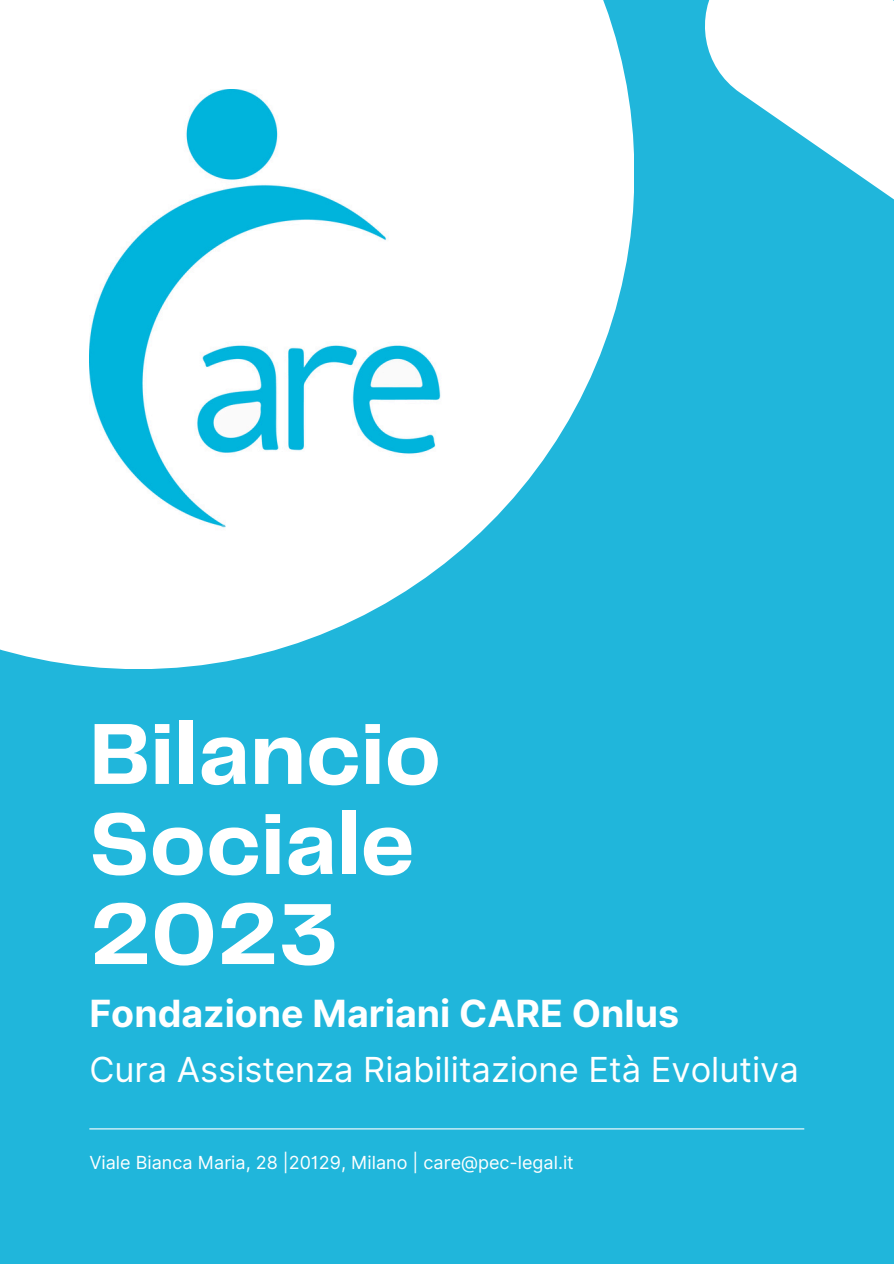
<style>
.page{position:relative;width:894px;height:1264px;background:#fff}
.page>*{position:absolute;margin:0;border:0;box-sizing:border-box;transform-origin:0 0}
.t1{font:700 90px/90px "Telegraf";color:#fff}
.t2{font:700 37.5px "Inter";color:#fff}
.t3{font:34.5px "Inter";color:#fff}
.t4{font:18px "Inter";color:#fff}
</style>
<div class="page">
<div style="left:0;top:0;width:893px;height:1263px;background:#20b6db"></div>
<hr style="left:89px;top:1128px;width:715px;height:1px;background:#fff">
<svg style="left:705px;top:0;width:188px;height:199px;fill:#fff"></svg>
<svg style="left:0;top:0;width:634px;height:669px;fill:#fff"></svg>
<img style="left:89px;top:89px;width:357px;height:447px">
<p class="t1" style="left:89px;top:713px;width:353px">Bilancio<br>Sociale<br>2023</p>
<h1 class="t2" style="left:89px;top:990px;width:591px">Fondazione Mariani CARE Onlus</h1>
<h1 class="t3" style="left:89px;top:1048px;width:710px">Cura Assistenza Riabilitazione Età Evolutiva</h1>
<h2 class="t4" style="left:89px;top:1152px;width:486px">Viale Bianca Maria, 28 |20129, Milano | care@pec-legal.it</h2>
</div>
